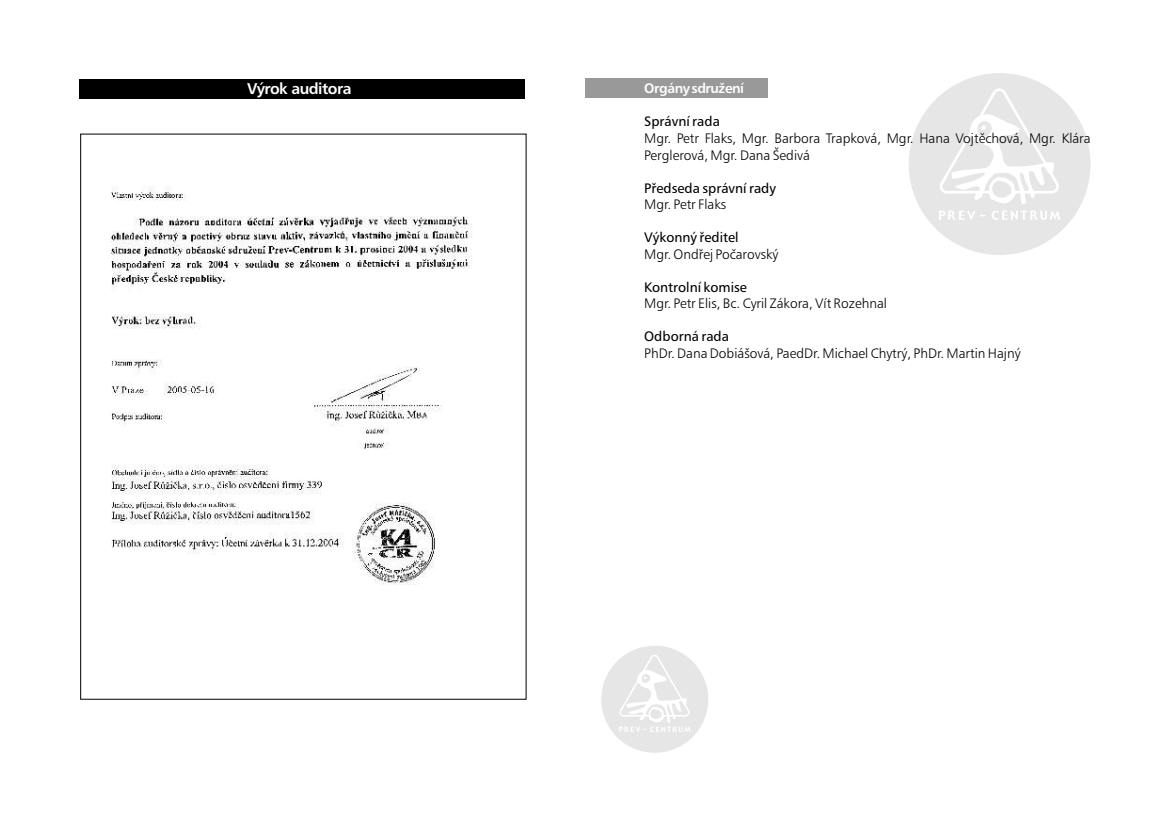
<style>
.page{position:relative;width:1170px;height:834px;background:#fff}
.page>*{position:absolute;margin:0;border:0;box-sizing:border-box;transform-origin:0 0}
.t1{font:15.62px "Humanist 777 BTCE Bold B";color:#fff}
.t2{font:13.75px/16.8px "Humanist 777 BTCE Light B";color:#000}
.t3{font:13.75px "Humanist 777 BTCE Roman B";color:#000}
.t4{font:13.75px "Humanist 777 BTCE Bold B";color:#fff}
</style>
<div class="page">
<div style="left:585px;top:78px;width:183px;height:20px;background:#999"></div>
<svg style="left:601px;top:646px;width:107px;height:107px"></svg>
<svg style="left:909px;top:73px;width:182px;height:182px"></svg>
<img style="left:111px;top:186px;width:361px;height:399px">
<div style="left:80px;top:79px;width:445px;height:19px;background:#000"></div>
<p class="t1" style="left:247px;top:82px;width:105px">Výrok auditora</p>
<p class="t4" style="left:644px;top:83px;width:101px">Orgány sdružení</p>
<p class="t3" style="left:644px;top:116px;width:77px">Správní rada</p>
<p class="t2" style="left:644px;top:131px;width:448px">Mgr. Petr Flaks, Mgr. Barbora Trapková, Mgr. Hana Vojtěchová, Mgr. Klára<br>Perglerová, Mgr. Dana Šedivá</p>
<p class="t3" style="left:644px;top:182px;width:133px">Předseda správní rady</p>
<p class="t2" style="left:644px;top:197px;width:83px">Mgr. Petr Flaks</p>
<p class="t3" style="left:644px;top:232px;width:96px">Výkonný ředitel</p>
<p class="t2" style="left:644px;top:247px;width:136px">Mgr. Ondřej Počarovský</p>
<p class="t3" style="left:644px;top:281px;width:104px">Kontrolní komise</p>
<p class="t2" style="left:644px;top:296px;width:244px">Mgr. Petr Elis, Bc. Cyril Zákora, Vít Rozehnal</p>
<p class="t3" style="left:644px;top:331px;width:86px">Odborná rada</p>
<p class="t2" style="left:644px;top:346px;width:378px">PhDr. Dana Dobiášová, PaedDr. Michael Chytrý, PhDr. Martin Hajný</p>
</div>
